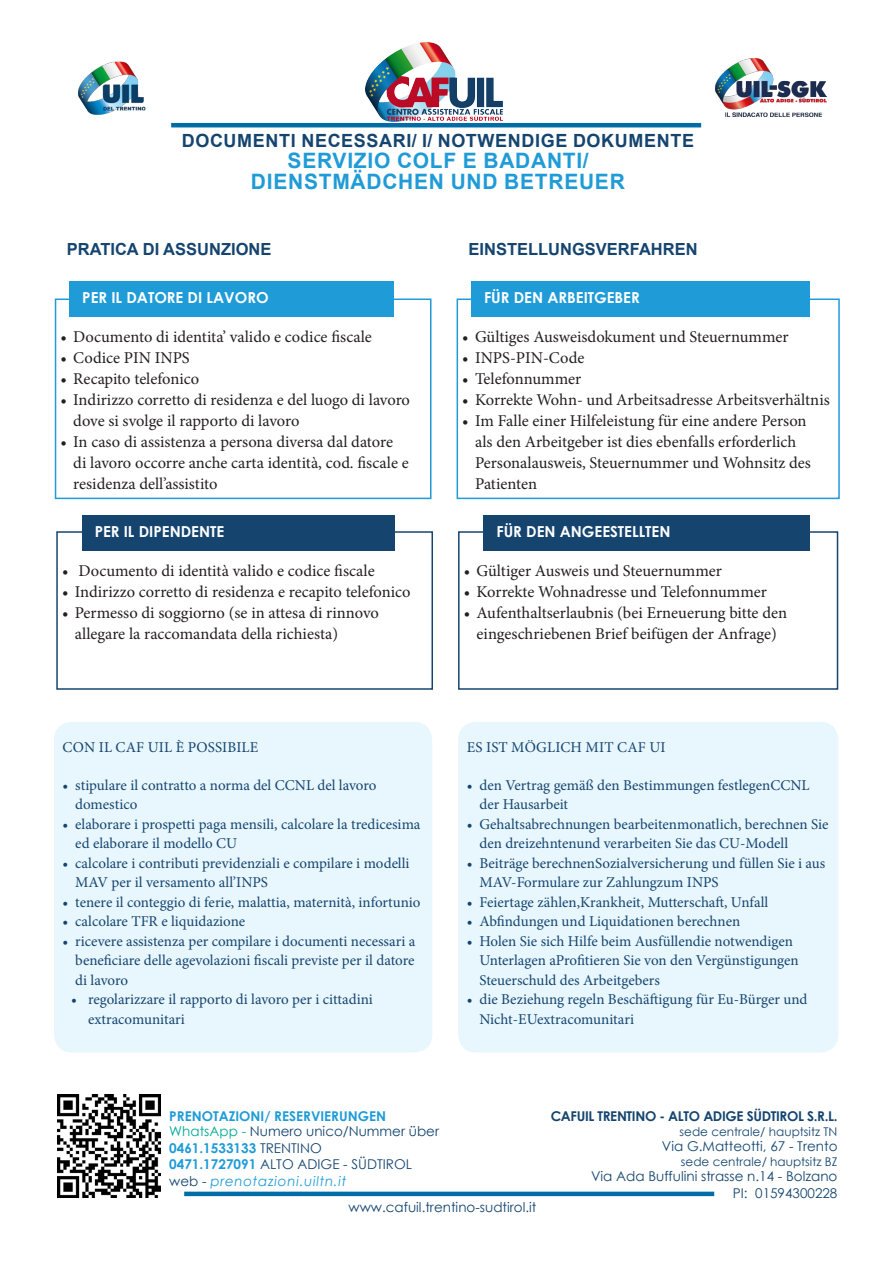
<style>
.page{position:relative;width:893px;height:1263px;background:#fff}
.page>*{position:absolute;margin:0;border:0;box-sizing:border-box;transform-origin:0 0}
.t1{font:700 21.15px "Arial";letter-spacing:.035em;color:#1f9bd7}
.t2{font:700 18.15px "Arial";letter-spacing:.035em;color:#15456f}
.t3{font:700 16.65px "Arial";color:#15456f}
.t4{font:16.5px/21px "Minion Pro";color:#231f20}
.t5{font:700 15.15px "Century Gothic";color:#fff}
.t6{font:15px/19.5px "Minion Pro";color:#15456f}
.t7{font:13.5px "Century Gothic";color:#15456f}
.t8{font:700 13.5px "Century Gothic";color:#1f9bd7}
.t9{font:700 13.5px "Century Gothic";letter-spacing:-.025em;color:#15456f}
.t10{font:italic 13.5px "Century Gothic";letter-spacing:.05em;color:#1f9bd7}
.t11{font:12px "Century Gothic";color:#15456f}
.s1{color:#00a895}
.s2{font-weight:400;color:#15456f}
.s3{font-weight:700;color:#1f9bd7}
.s4{font-style:normal;color:#15456f}
</style>
<div class="page">
<div style="left:54px;top:722px;width:378px;height:330px;background:#e8f6fd;border-radius:18px"></div>
<div style="left:56px;top:531px;width:377px;height:159px;border:2px solid #15456f"></div>
<div style="left:55px;top:298px;width:376px;height:201px;border:2px solid #1f9bd7"></div>
<div style="left:70px;top:281px;width:324px;height:36px;background:#1f9bd7"></div>
<div style="left:82px;top:515px;width:312px;height:36px;background:#15456f"></div>
<hr style="left:171px;top:123px;width:530px;height:4px;background:#006da6">
<div style="left:458px;top:722px;width:380px;height:330px;background:#e8f6fd;border-radius:18px"></div>
<div style="left:458px;top:531px;width:380px;height:159px;border:2px solid #15456f"></div>
<div style="left:457px;top:298px;width:383px;height:201px;border:2px solid #1f9bd7"></div>
<div style="left:471px;top:281px;width:339px;height:36px;background:#1f9bd7"></div>
<div style="left:484px;top:515px;width:326px;height:36px;background:#15456f"></div>
<img style="left:57px;top:1094px;width:104px;height:104px">
<img style="left:715px;top:59px;width:111px;height:58px">
<img style="left:78px;top:61px;width:68px;height:54px">
<img style="left:365px;top:42px;width:138px;height:79px">
<div style="left:184px;top:1191px;width:530px;height:5px;background:#006da6"></div>
<p class="t2" style="left:182px;top:128px;width:514px">DOCUMENTI NECESSARI/ I/ NOTWENDIGE DOKUMENTE</p>
<p class="t1" style="left:288px;top:145px;width:302px">SERVIZIO COLF E BADANTI/</p>
<p class="t1" style="left:251px;top:166px;width:375px">DIENSTMÄDCHEN UND BETREUER</p>
<p class="t3" style="left:67px;top:237px;width:206px">PRATICA DI ASSUNZIONE</p>
<p class="t5" style="left:82px;top:286px;width:188px">PER IL DATORE DI LAVORO</p>
<p class="t4" style="left:61px;top:327px;width:313px">• Documento di identita’ valido e codice fiscale</p>
<p class="t4" style="left:61px;top:348px;width:131px">• Codice PIN INPS</p>
<p class="t4" style="left:61px;top:369px;width:140px">• Recapito telefonico</p>
<p class="t4" style="left:73px;top:390px;width:338px;text-indent:-13px">• Indirizzo corretto di residenza e del luogo di lavoro dove si svolge il rapporto di lavoro</p>
<p class="t4" style="left:73px;top:432px;width:337px;text-indent:-13px">• In caso di assistenza a persona diversa dal datore di lavoro occorre anche carta identità, cod. fiscale e residenza dell’assistito</p>
<p class="t5" style="left:95px;top:520px;width:131px">PER IL DIPENDENTE</p>
<p class="t4" style="left:62px;top:560px;width:314px">• Documento di identità valido e codice fiscale</p>
<p class="t4" style="left:62px;top:581px;width:350px">• Indirizzo corretto di residenza e recapito telefonico</p>
<p class="t4" style="left:75px;top:602px;width:306px;text-indent:-13px">• Permesso di soggiorno (se in attesa di rinnovo allegare la raccomandata della richiesta)</p>
<p class="t6" style="left:63px;top:738px;width:197px">CON IL CAF UIL È POSSIBILE</p>
<p class="t6" style="left:75px;top:775px;width:303px;text-indent:-13px">• stipulare il contratto a norma del CCNL del lavoro domestico</p>
<p class="t6" style="left:75px;top:814px;width:347px;text-indent:-13px">• elaborare i prospetti paga mensili, calcolare la tredicesima ed elaborare il modello CU</p>
<p class="t6" style="left:75px;top:853px;width:336px;text-indent:-13px">• calcolare i contributi previdenziali e compilare i modelli<br>MAV per il versamento all’INPS</p>
<p class="t6" style="left:63px;top:892px;width:360px">• tenere il conteggio di ferie, malattia, maternità, infortunio</p>
<p class="t6" style="left:63px;top:912px;width:184px">• calcolare TFR e liquidazione</p>
<p class="t6" style="left:75px;top:931px;width:342px;text-align:justify;text-indent:-13px">• ricevere assistenza per compilare i documenti necessari a beneficiare delle agevolazioni fiscali previste per il datore di lavoro</p>
<p class="t6" style="left:88px;top:990px;width:286px;text-indent:-17px">• regolarizzare il rapporto di lavoro per i cittadini extracomunitari</p>
<p class="t3" style="left:469px;top:237px;width:231px">EINSTELLUNGSVERFAHREN</p>
<p class="t5" style="left:484px;top:286px;width:157px">FÜR DEN ARBEITGEBER</p>
<p class="t4" style="left:462px;top:327px;width:328px">• Gültiges Ausweisdokument und Steuernummer</p>
<p class="t4" style="left:462px;top:348px;width:124px">• INPS-PIN-Code</p>
<p class="t4" style="left:462px;top:369px;width:120px">• Telefonnummer</p>
<p class="t4" style="left:462px;top:390px;width:369px">• Korrekte Wohn- und Arbeitsadresse Arbeitsverhältnis</p>
<p class="t4" style="left:475px;top:411px;width:337px;text-indent:-13px">• Im Falle einer Hilfeleistung für eine andere Person als den Arbeitgeber ist dies ebenfalls erforderlich Personalausweis, Steuernummer und Wohnsitz des Patienten</p>
<p class="t5" style="left:496px;top:520px;width:175px">FÜR DEN ANGEESTELLTEN</p>
<p class="t4" style="left:464px;top:560px;width:260px">• Gültiger Ausweis und Steuernummer</p>
<p class="t4" style="left:464px;top:581px;width:305px">• Korrekte Wohnadresse und Telefonnummer</p>
<p class="t4" style="left:464px;top:602px;width:325px;text-align:center">• Aufenthaltserlaubnis (bei Erneuerung bitte den eingeschriebenen Brief beifügen der Anfrage)</p>
<p class="t6" style="left:467px;top:738px;width:200px">ES IST MÖGLICH MIT CAF UI</p>
<p class="t6" style="left:479px;top:775px;width:332px;text-indent:-13px">• den Vertrag gemäß den Bestimmungen festlegenCCNL der Hausarbeit</p>
<p class="t6" style="left:479px;top:814px;width:351px;text-indent:-13px">• Gehaltsabrechnungen bearbeitenmonatlich, berechnen Sie den dreizehntenund verarbeiten Sie das CU-Modell</p>
<p class="t6" style="left:479px;top:853px;width:347px;text-indent:-13px">• Beiträge berechnenSozialversicherung und füllen Sie i aus<br>MAV-Formulare zur Zahlungzum INPS</p>
<p class="t6" style="left:467px;top:892px;width:303px">• Feiertage zählen,Krankheit, Mutterschaft, Unfall</p>
<p class="t6" style="left:467px;top:912px;width:275px">• Abfindungen und Liquidationen berechnen</p>
<p class="t6" style="left:479px;top:931px;width:321px;text-indent:-13px">• Holen Sie sich Hilfe beim Ausfüllendie notwendigen<br>Unterlagen aProfitieren Sie von den Vergünstigungen<br>Steuerschuld des Arbeitgebers</p>
<p class="t6" style="left:479px;top:990px;width:329px;text-indent:-13px">• die Beziehung regeln Beschäftigung für Eu-Bürger und<br>Nicht-EUextracomunitari</p>
<p class="t8" style="left:169px;top:1106px;width:218px">PRENOTAZIONI/ RESERVIERUNGEN</p>
<p class="t7" style="left:169px;top:1122px;width:271px"><span class="s1">WhatsApp -</span> Numero unico/Nummer über</p>
<p class="t8" style="left:169px;top:1137px;width:154px">0461.1533133 <span class="s2">TRENTINO</span></p>
<p class="t7" style="left:169px;top:1155px;width:244px"><span class="s3">0471.1727091</span> ALTO ADIGE - SÜDTIROL</p>
<p class="t10" style="left:169px;top:1171px;width:178px"><span class="s4">web -</span> prenotazioni.uiltn.it</p>
<p class="t7" style="left:348px;top:1198px;width:190px">www.cafuil.trentino-sudtirol.it</p>
<p class="t9" style="left:551px;top:1106px;width:288px">CAFUIL TRENTINO - ALTO ADIGE SÜDTIROL S.R.L.</p>
<p class="t11" style="left:679px;top:1123px;width:159px">sede centrale/ hauptsitz TN</p>
<p class="t7" style="left:662px;top:1137px;width:177px">Via G.Matteotti, 67 - Trento</p>
<p class="t11" style="left:681px;top:1153px;width:158px">sede centrale/ hauptsitz BZ</p>
<p class="t7" style="left:591px;top:1167px;width:248px">Via Ada Buffulini strasse n.14 - Bolzano</p>
<p class="t7" style="left:733px;top:1183px;width:106px">PI: 01594300228</p>
</div>
